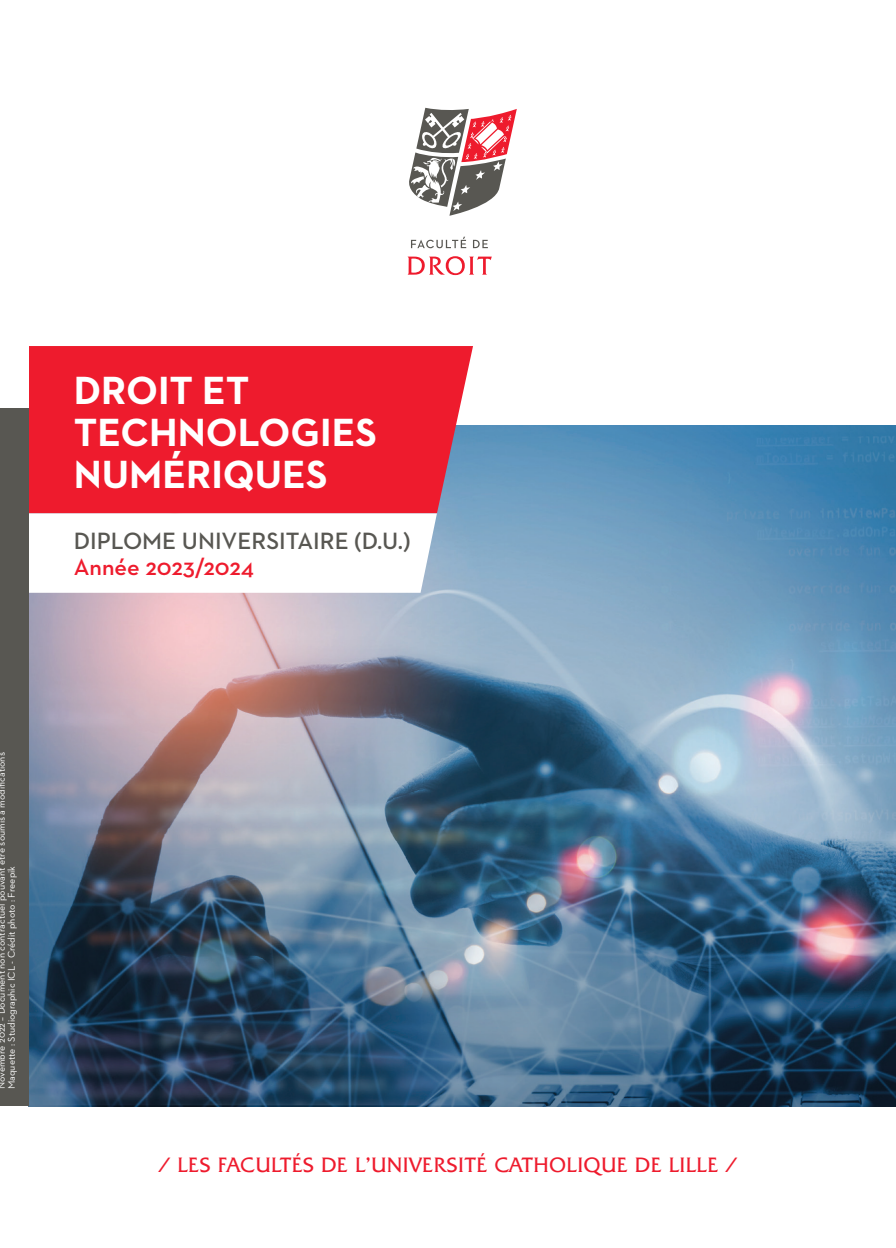
<style>
.page{position:relative;width:896px;height:1248px;background:#fff}
.page>*{position:absolute;margin:0;border:0;box-sizing:border-box;transform-origin:0 0}
.t1{font:700 40px/42px "Neutraface 2 Text";color:#fff}
.t2{font:600 24px "Neutraface 2 Text";color:#585752}
.t3{font:600 24px "Neutraface 2 Text";color:#ee1b2d}
.t4{font:300 20px "Quadrat Serial";letter-spacing:.05em;color:#ee1b2d}
.t5{font:10px/10px "Neutraface 2 Text";color:#fff}
</style>
<div class="page">
<img style="left:28px;top:425px;width:868px;height:681px">
<div style="left:28px;top:346px;width:446px;height:167px;background:#ee1b2d"></div>
<svg style="left:28px;top:513px;width:410px;height:79px"></svg>
<div style="left:0;top:408px;width:28px;height:698px;background:#585752"></div>
<svg style="left:411px;top:237px;width:55px;height:11px"></svg>
<svg style="left:473px;top:240px;width:15px;height:8px"></svg>
<svg style="left:407px;top:256px;width:85px;height:19px"></svg>
<svg style="left:409px;top:108px;width:108px;height:108px"></svg>
<p class="t1" style="left:74px;top:369px;width:305px">DROIT ET<br>TECHNOLOGIES<br>NUMÉRIQUES</p>
<p class="t2" style="left:74px;top:526px;width:339px">DIPLOME UNIVERSITAIRE (D.U.)</p>
<p class="t3" style="left:74px;top:552px;width:182px">Année 2023/2024</p>
<p class="t5" style="left:-4px;top:1089px;width:338px;rotate:-90deg">Novembre 2022 – Document non contractuel pouvant être soumis à modifications<br>Maquette : Studiographic ICL - Crédit photo : Freepik</p>
<p class="t4" style="left:159px;top:1152px;width:579px">/ LES FACULTÉS DE L’UNIVERSITÉ CATHOLIQUE DE LILLE /</p>
</div>
